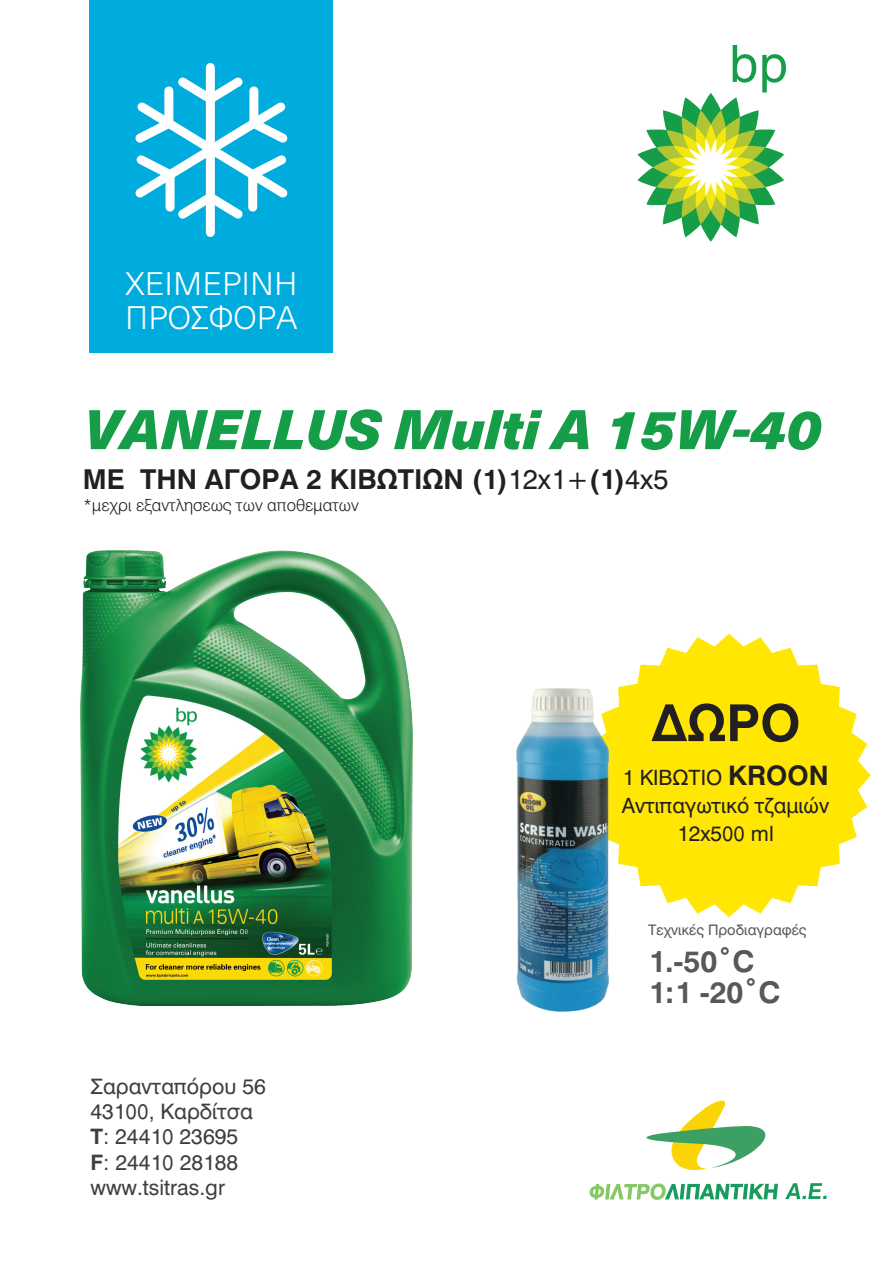
<style>
.page{position:relative;width:893px;height:1263px;background:#fff}
.page>*{position:absolute;margin:0;border:0;box-sizing:border-box;transform-origin:0 0}
.t1{font:italic 900 54.75px "Neue Haas Unica W1 G";color:#169d48}
.t2{font:50.4px "UB Helvetica Bold";color:#231f20}
.t3{font:300 32.1px/34.2px "Neue Haas Unica W1 G";color:#fff}
.t4{font:29.4px/31.5px "UB Helvetica Bold";color:#57585a}
.t5{font:27px "UB Helvetica Bold";color:#231f20}
.t6{font:21px/25.2px "UB Helvetica";color:#3e3e3f}
.t7{font:20.85px/28px "UB Helvetica";color:#231f20;text-align:center}
.t8{font:300 16.5px "UB Helvetica";letter-spacing:-.005em;color:#231f20}
.t9{font:14.4px "UB Helvetica";color:#57585a}
.s1{font-family:"UB Helvetica"}
.s2{font-family:"UB Helvetica Bold"}
.s3{font-family:"UB Helvetica Bold";font-size:26.55px}
</style>
<div class="page">
<div style="left:89px;top:0;width:244px;height:352px;background:#00acdd"></div>
<svg style="left:618px;top:634px;width:253px;height:283px;fill:#ffe603"></svg>
<svg style="left:590px;top:1183px;width:188px;height:17px"></svg>
<svg style="left:785px;top:1183px;width:42px;height:16px"></svg>
<svg style="left:646px;top:1100px;width:120px;height:70px"></svg>
<svg style="left:637px;top:45px;width:149px;height:197px"></svg>
<img style="left:80px;top:550px;width:330px;height:456px">
<img style="left:401px;top:688px;width:324px;height:324px">
<div style="left:206px;top:67px;width:9px;height:166px;background:#fff"></div>
<svg style="left:135px;top:70px;width:153px;height:157px"></svg>
<h3 class="t3" style="left:125px;top:265px;width:174px">ΧΕΙΜΕΡΙΝΗ<br>ΠΡΟΣΦΟΡΑ</h3>
<h1 class="t1" style="left:83px;top:386px;width:740px">VANELLUS Multi A 15W-40</h1>
<p class="t5" style="left:83px;top:463px;width:587px">ΜΕ ΤΗΝ ΑΓΟΡΑ 2 ΚΙΒΩΤΙΩΝ (1)<span class="s1">12x1+</span>(1)<span class="s1">4x5</span></p>
<p class="t8" style="left:84px;top:494px;width:277px">*μεχρι εξαντλησεως των αποθεματων</p>
<p class="t6" style="left:90px;top:1074px;width:177px">Σαρανταπόρου 56<br>43100, Καρδίτσα<br><span class="s2">Τ</span>: 24410 23695<br><span class="s2">F</span>: 24410 28188 www.tsitras.gr</p>
<h2 class="t2" style="left:651px;top:692px;width:151px">ΔΩΡΟ</h2>
<p class="t7" style="left:622px;top:763px;width:209px">1 ΚΙΒΩΤΙΟ <span class="s3">KROON<br></span>Αντιπαγωτικό τζαμιών<br>12x500 ml</p>
<p class="t9" style="left:648px;top:921px;width:160px">Τεχνικές Προδιαγραφές</p>
<h3 class="t4" style="left:648px;top:945px;width:134px">1.-50°C<br>1:1 -20°C</h3>
</div>
